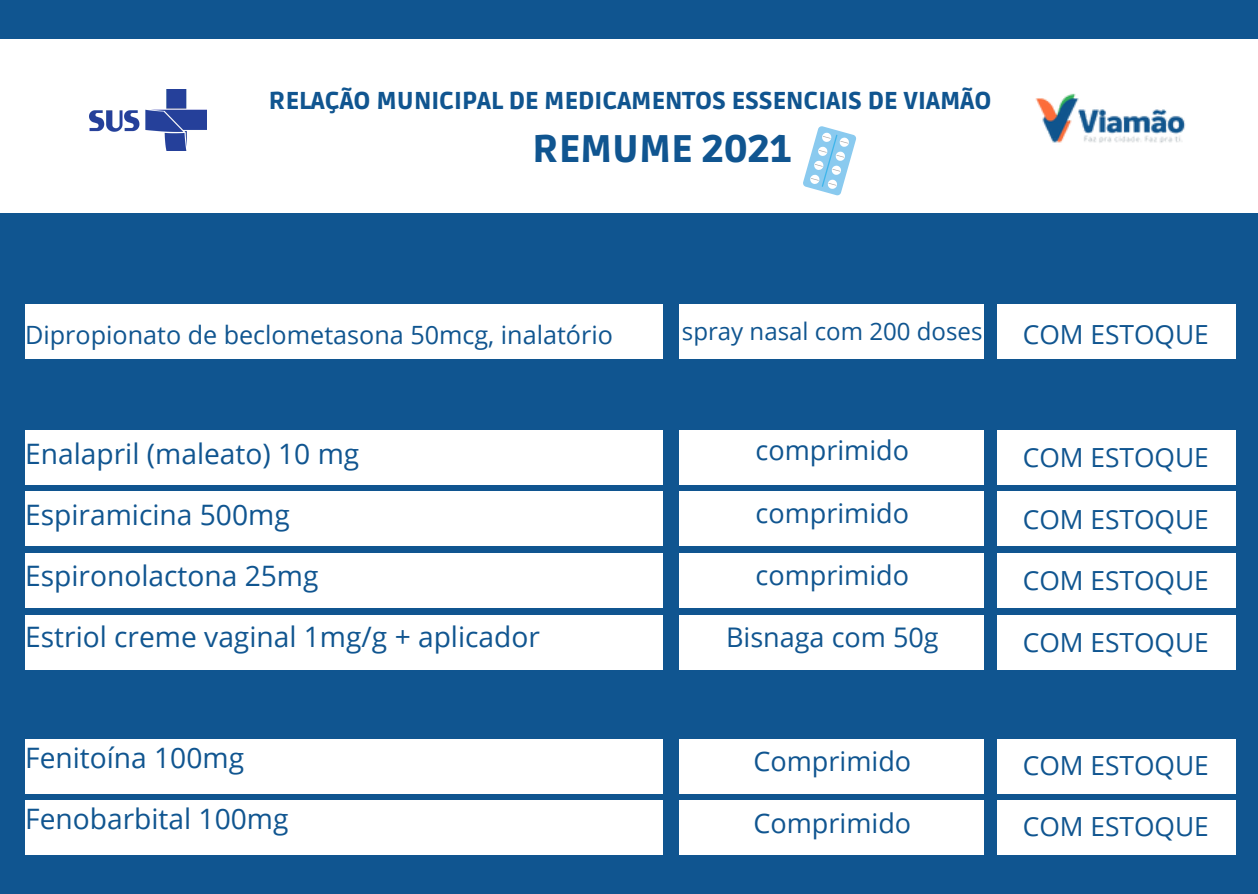
<style>
.page{position:relative;width:1258px;height:894px;background:#fff}
.page>*{position:absolute;margin:0;border:0;box-sizing:border-box;transform-origin:0 0}
.t1{font:900 38.1px "Ruda";color:#105590}
.t2{font:28.2px/60.9px "Open Sans";color:#105590}
.t3{font:27px "Open Sans";color:#105590}
.t4{font:26.4px "Open Sans";color:#105590}
.t5{font:25.2px "Open Sans";color:#105590}
.t6{font:900 24.3px "Ruda";color:#105590}
.t7{font:24px "Open Sans";color:#105590}
</style>
<div class="page">
<div style="left:0;top:0;width:1258px;height:893px;background:#105590"></div>
<div style="left:0;top:39px;width:1258px;height:174px;background:#fff"></div>
<img style="left:89px;top:89px;width:118px;height:61px">
<img style="left:1035px;top:93px;width:151px;height:50px">
<div style="left:25px;top:304px;width:638px;height:54px;background:#fff"></div>
<div style="left:25px;top:430px;width:638px;height:54px;background:#fff"></div>
<div style="left:25px;top:491px;width:638px;height:55px;background:#fff"></div>
<div style="left:25px;top:553px;width:638px;height:54px;background:#fff"></div>
<div style="left:25px;top:615px;width:638px;height:54px;background:#fff"></div>
<div style="left:25px;top:738px;width:638px;height:55px;background:#fff"></div>
<div style="left:680px;top:304px;width:304px;height:54px;background:#fff"></div>
<div style="left:680px;top:430px;width:304px;height:54px;background:#fff"></div>
<div style="left:680px;top:491px;width:304px;height:55px;background:#fff"></div>
<div style="left:680px;top:553px;width:304px;height:54px;background:#fff"></div>
<div style="left:680px;top:615px;width:304px;height:54px;background:#fff"></div>
<div style="left:680px;top:738px;width:304px;height:55px;background:#fff"></div>
<div style="left:25px;top:800px;width:638px;height:54px;background:#fff"></div>
<div style="left:680px;top:800px;width:304px;height:54px;background:#fff"></div>
<div style="left:997px;top:304px;width:238px;height:54px;background:#fff"></div>
<div style="left:997px;top:430px;width:238px;height:54px;background:#fff"></div>
<div style="left:997px;top:491px;width:238px;height:55px;background:#fff"></div>
<div style="left:997px;top:553px;width:238px;height:54px;background:#fff"></div>
<div style="left:997px;top:615px;width:238px;height:54px;background:#fff"></div>
<div style="left:997px;top:738px;width:238px;height:55px;background:#fff"></div>
<div style="left:997px;top:800px;width:238px;height:54px;background:#fff"></div>
<svg style="left:803px;top:126px;width:53px;height:70px"></svg>
<svg style="left:822px;top:135px;width:15px;height:52px"></svg>
<p class="t6" style="left:269px;top:87px;width:724px">RELAÇÃO MUNICIPAL DE MEDICAMENTOS ESSENCIAIS DE VIAMÃO</p>
<h1 class="t1" style="left:532px;top:127px;width:260px">REMUME 2021</h1>
<p class="t5" style="left:25px;top:317px;width:589px">Dipropionato de beclometasona 50mcg, inalatório</p>
<p class="t2" style="left:25px;top:422px;width:516px">Enalapril (maleato) 10 mg<br>Espiramicina 500mg<br>Espironolactona 25mg<br>Estriol creme vaginal 1mg/g + aplicador</p>
<p class="t2" style="left:25px;top:726px;width:265px">Fenitoína 100mg<br>Fenobarbital 100mg</p>
<p class="t7" style="left:682px;top:314px;width:302px">spray nasal com 200 doses</p>
<p class="t3" style="left:755px;top:431px;width:155px">comprimido</p>
<p class="t3" style="left:755px;top:493px;width:155px">comprimido</p>
<p class="t3" style="left:755px;top:555px;width:155px">comprimido</p>
<p class="t3" style="left:726px;top:618px;width:214px">Bisnaga com 50g</p>
<p class="t3" style="left:753px;top:742px;width:159px">Comprimido</p>
<p class="t3" style="left:753px;top:804px;width:159px">Comprimido</p>
<p class="t4" style="left:1023px;top:316px;width:188px">COM ESTOQUE</p>
<p class="t4" style="left:1023px;top:439px;width:188px">COM ESTOQUE</p>
<p class="t4" style="left:1023px;top:500px;width:188px">COM ESTOQUE</p>
<p class="t4" style="left:1023px;top:562px;width:188px">COM ESTOQUE</p>
<p class="t4" style="left:1023px;top:623px;width:188px">COM ESTOQUE</p>
<p class="t4" style="left:1023px;top:746px;width:188px">COM ESTOQUE</p>
<p class="t4" style="left:1023px;top:807px;width:188px">COM ESTOQUE</p>
</div>
